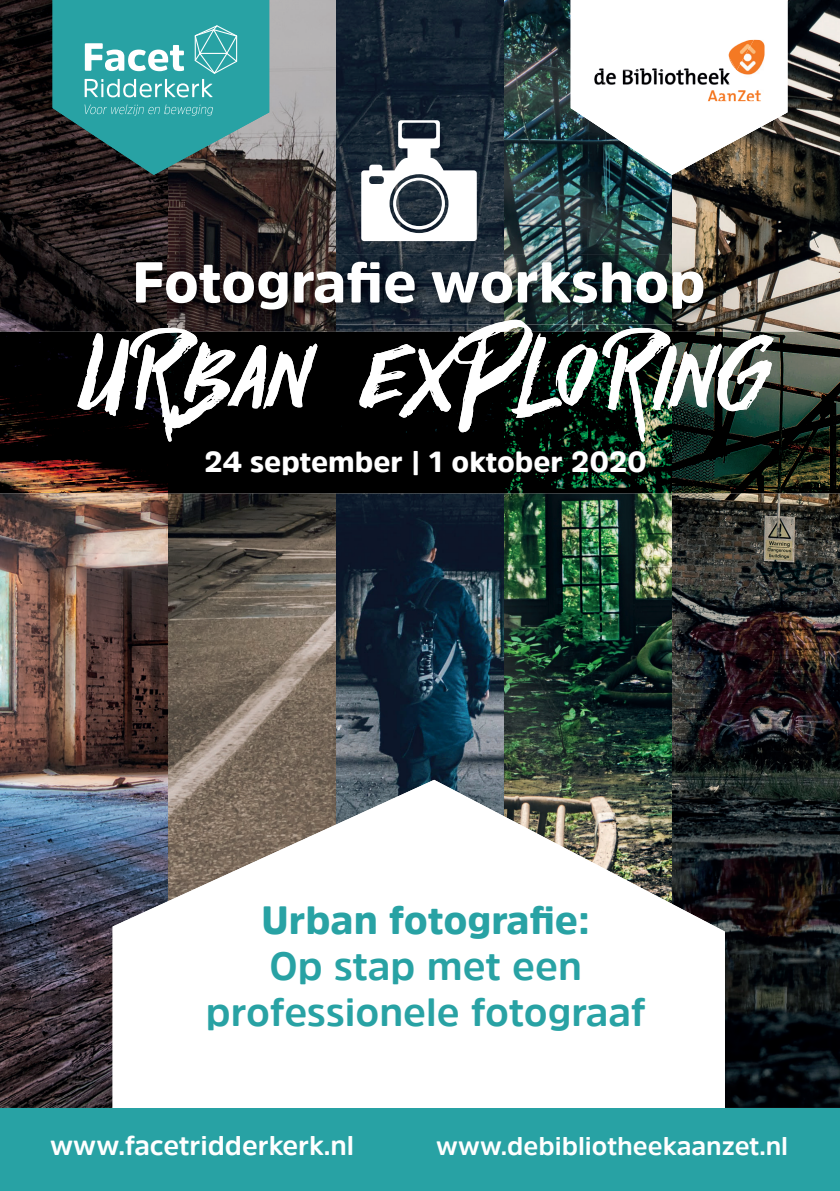
<style>
.page{position:relative;width:840px;height:1191px;background:#fff}
.page>*{position:absolute;margin:0;border:0;box-sizing:border-box;transform-origin:0 0}
.t1{font:900 57px "Amsi Pro";color:#fff}
.t2{font:700 39.4px/46px "Amsi Pro";color:#28a2a4;text-align:center}
.t3{font:900 39.4px "Amsi Pro";color:#28a2a4}
.t4{font:900 29px "Amsi Pro";color:#fff}
.t5{font:700 27px "Amsi Pro";color:#fff}
.t6{font:700 25.6px "Amsi Pro";color:#fff}
</style>
<div class="page">
<img style="left:0;top:0;width:168px;height:1108px">
<img style="left:168px;top:0;width:168px;height:780px">
<img style="left:336px;top:0;width:503px;height:1108px">
<svg style="left:112px;top:837px;width:273px;height:271px"></svg>
<svg style="left:113px;top:780px;width:272px;height:146px"></svg>
<svg style="left:385px;top:931px;width:194px;height:177px"></svg>
<img style="left:385px;top:780px;width:339px;height:151px">
<svg style="left:579px;top:931px;width:145px;height:177px"></svg>
<img style="left:0;top:332px;width:168px;height:161px">
<div style="left:336px;top:442px;width:167px;height:51px;background:#000"></div>
<img style="left:671px;top:332px;width:168px;height:161px">
<svg style="left:77px;top:319px;width:696px;height:123px;fill:#000"></svg>
<svg style="left:53px;top:0;width:216px;height:175px;background:#3b9596"></svg>
<div style="left:0;top:1108px;width:839px;height:83px;background:#28a2a4"></div>
<img style="left:129px;top:255px;width:589px;height:69px">
<img style="left:491px;top:320px;width:34px;height:4px">
<svg style="left:361px;top:120px;width:115px;height:121px"></svg>
<svg style="left:570px;top:0;width:217px;height:175px"></svg>
<img style="left:594px;top:40px;width:18px;height:31px">
<img style="left:719px;top:40px;width:34px;height:31px">
<img style="left:717px;top:71px;width:47px;height:30px">
<h1 class="t1" style="left:132px;top:243px;width:574px">Fotografie workshop</h1>
<p class="t4" style="left:204px;top:442px;width:444px">24 september | 1 oktober 2020</p>
<p class="t3" style="left:261px;top:893px;width:330px">Urban fotografie:</p>
<p class="t2" style="left:206px;top:942px;width:441px">Op stap met een professionele fotograaf</p>
<p class="t5" style="left:50px;top:1126px;width:305px">www.facetridderkerk.nl</p>
<p class="t6" style="left:436px;top:1128px;width:353px">www.debibliotheekaanzet.nl</p>
</div>
